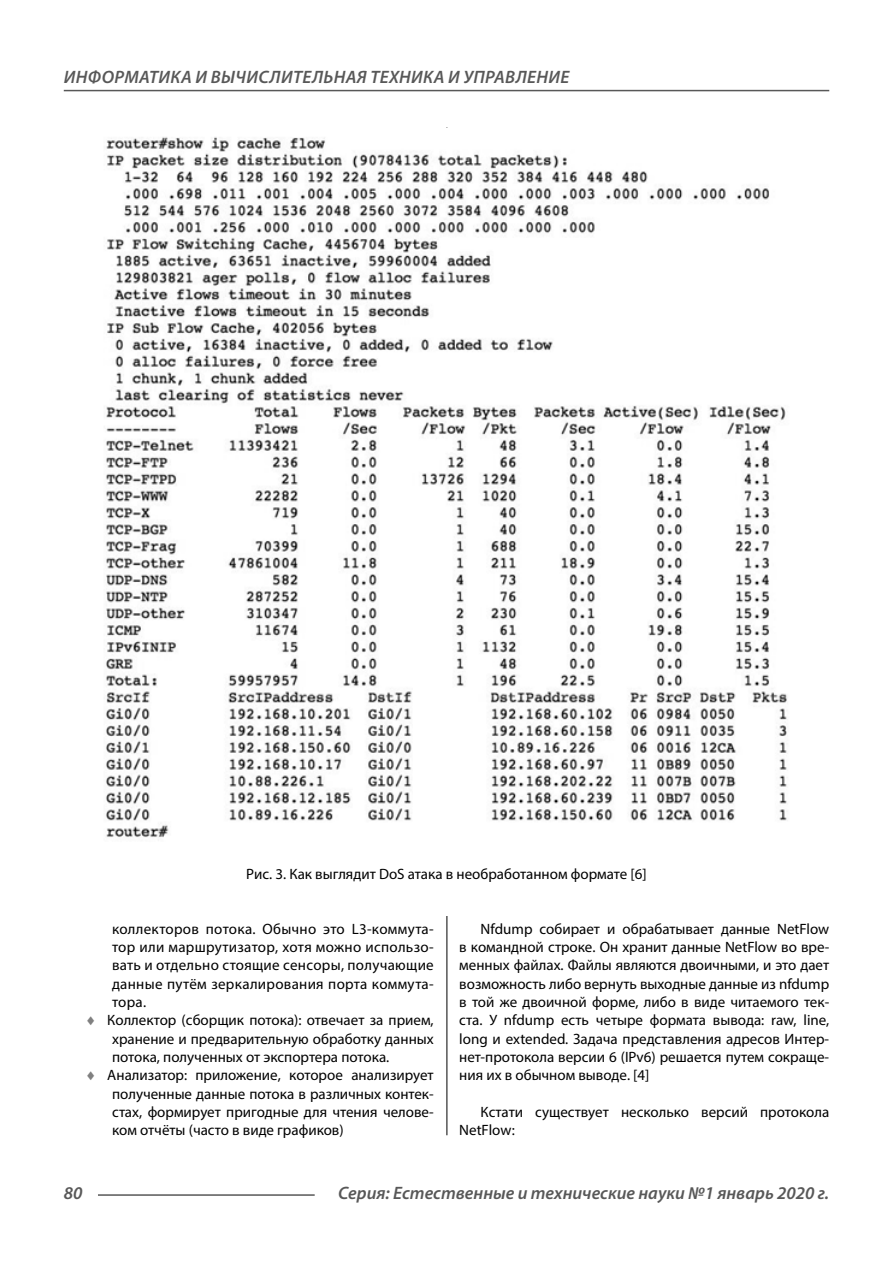
<style>
.page{position:relative;width:893px;height:1263px;background:#fff}
.page>*{position:absolute;margin:0;border:0;box-sizing:border-box;transform-origin:0 0}
.t1{font:italic 600 18px "Myriad Pro";color:#585858}
.t2{font:italic 600 18px "Myriad Pro";letter-spacing:.02em;color:#585858}
.t3{font:15px/18.3px "Myriad Pro";color:#000;text-align:justify}
.s1{color:#808080}
</style>
<div class="page">
<hr style="left:446px;top:128px;width:1px;height:1007px;background:#000">
<div style="left:64px;top:128px;width:765px;height:787px;background:#fff"></div>
<img style="left:106px;top:137px;width:681px;height:700px">
<hr style="left:98px;top:1194px;width:217px;height:2px;background:#585858">
<hr style="left:64px;top:90px;width:765px;height:1px;background:#585858">
<p class="t2" style="left:64px;top:71px;width:507px">ИНФОРМАТИКА И ВЫЧИСЛИТЕЛЬНАЯ ТЕХНИКА И УПРАВЛЕНИЕ</p>
<p class="t3" style="left:246px;top:866px;width:402px">Рис. 3. Как выглядит DoS атака в необработанном формате [6]</p>
<p class="t3" style="left:112px;top:921px;width:323px">коллекторов потока. Обычно это L3-коммута&shy;тор или маршрутизатор, хотя можно использо&shy;вать и отдельно стоящие сенсоры, получающие данные путём зеркалирования порта коммута&shy;тора.</p>
<p class="t3" style="left:112px;top:1012px;width:323px;text-indent:-27px"><span class="s1">◻</span> Коллектор (сборщик потока): отвечает за прием, хранение и предварительную обработку данных потока, полученных от экспортера потока.</p>
<p class="t3" style="left:112px;top:1067px;width:323px;text-indent:-27px"><span class="s1">◻</span> Анализатор: приложение, которое анализирует полученные данные потока в различных контек&shy;стах, формирует пригодные для чтения челове&shy;ком отчёты (часто в виде графиков)</p>
<p class="t3" style="left:459px;top:921px;width:371px;text-indent:21px">Nfdump собирает и обрабатывает данные NetFlow в командной строке. Он хранит данные NetFlow во вре&shy;менных файлах. Файлы являются двоичными, и это дает возможность либо вернуть выходные данные из nfdump в той же двоичной форме, либо в виде читаемого тек&shy;ста. У nfdump есть четыре формата вывода: raw, line, long и extended. Задача представления адресов Интер&shy;нет-протокола версии 6 (IPv6) решается путем сокраще&shy;ния их в обычном выводе. [4]</p>
<p class="t3" style="left:459px;top:1104px;width:371px;text-indent:21px">Кстати существует несколько версий протокола<br>NetFlow:</p>
<p class="t1" style="left:64px;top:1186px;width:20px">80</p>
<p class="t1" style="left:338px;top:1186px;width:493px">Серия: Естественные и технические науки №1 январь 2020 г.</p>
</div>
